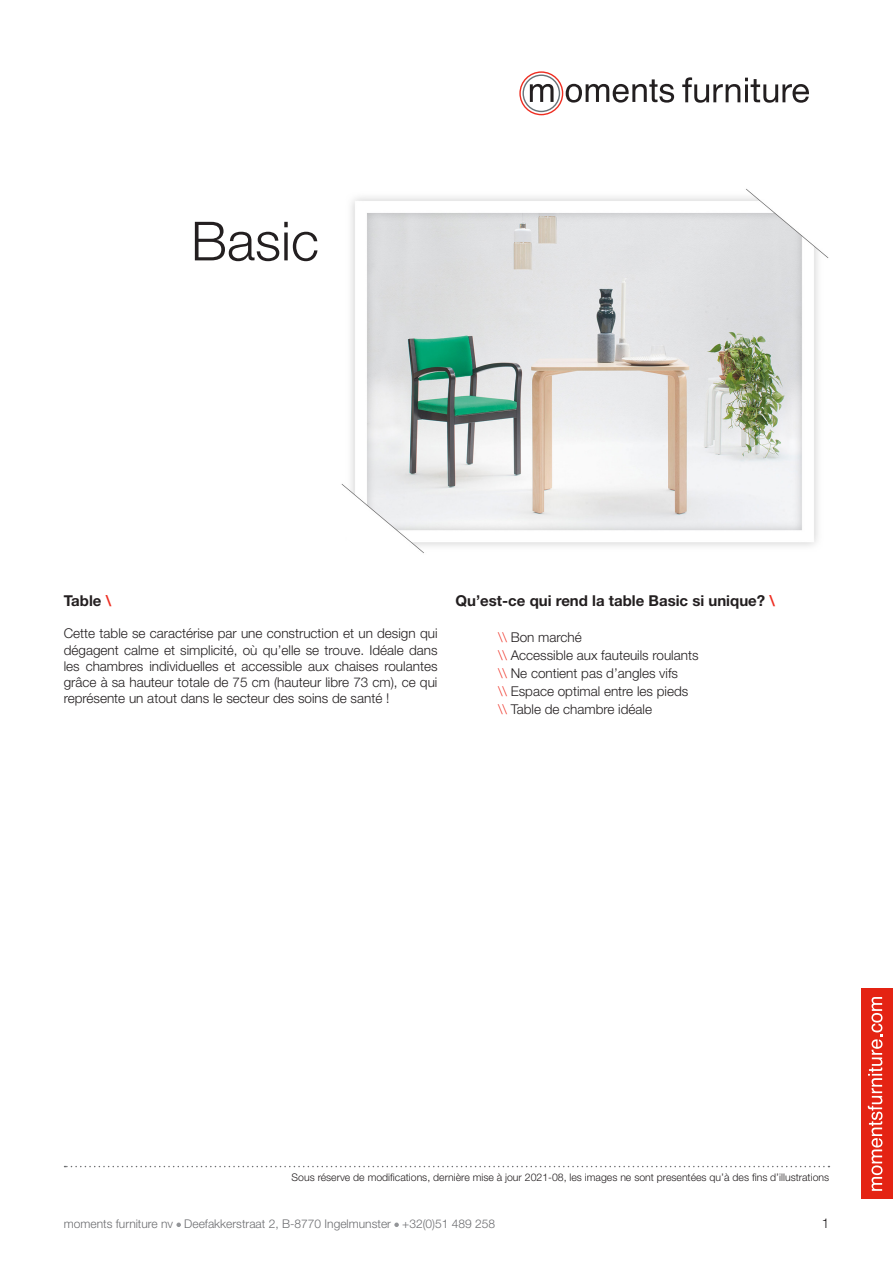
<style>
.page{position:relative;width:893px;height:1263px;background:#fff}
.page>*{position:absolute;margin:0;border:0;box-sizing:border-box;transform-origin:0 0}
.t1{font:300 54px "Helvetica Neue LT Std";color:#231f20}
.gewone_tekst{font:700 15px "Helvetica Neue LT Std";color:#231f20}
.Basis_9pt{font:300 13.5px/16.2px "Helvetica Neue LT Std";color:#231f20;text-align:justify}
.gewone_tekst-2{font:300 13.5px "Helvetica Neue LT Std";color:#231f20}
.t2{font:300 12px "Helvetica Neue LT Std";color:#6c6d70}
.t3{font:300 10.5px "Helvetica Neue LT Std";color:#231f20}
.s1{color:#ee2e22}
</style>
<div class="page">
<svg style="left:176px;top:1222px;width:5px;height:5px"></svg>
<svg style="left:394px;top:1222px;width:5px;height:5px"></svg>
<div style="left:861px;top:989px;width:32px;height:210px;background:#e42313"></div>
<svg style="left:868px;top:997px;width:14px;height:194px"></svg>
<svg style="left:65px;top:1166px;width:764px;height:1px"></svg>
<svg style="left:519px;top:71px;width:155px;height:44px"></svg>
<svg style="left:682px;top:77px;width:127px;height:26px"></svg>
<img style="left:341px;top:189px;width:488px;height:364px">
<h1 class="t1" style="left:191px;top:208px;width:130px">Basic</h1>
<p class="gewone_tekst" style="left:64px;top:591px;width:49px">Table <span class="s1">\</span></p>
<p class="Basis_9pt" style="left:64px;top:625px;width:375px">Cette table se caractérise par une construction et un design qui dégagent calme et simplicité, où qu’elle se trouve. Idéale dans les chambres individuelles et accessible aux chaises roulantes grâce à sa hauteur totale de 75 cm (hauteur libre 73 cm), ce qui représente un atout dans le secteur des soins de santé !</p>
<p class="gewone_tekst" style="left:455px;top:591px;width:321px">Qu’est-ce qui rend la table Basic si unique? <span class="s1">\</span></p>
<p class="gewone_tekst-2" style="left:498px;top:629px;width:85px"><span class="s1">\\</span> Bon marché</p>
<p class="gewone_tekst-2" style="left:498px;top:647px;width:202px"><span class="s1">\\</span> Accessible aux fauteuils roulants</p>
<p class="gewone_tekst-2" style="left:498px;top:665px;width:182px"><span class="s1">\\</span> Ne contient pas d’angles vifs</p>
<p class="gewone_tekst-2" style="left:498px;top:683px;width:192px"><span class="s1">\\</span> Espace optimal entre les pieds</p>
<p class="gewone_tekst-2" style="left:498px;top:701px;width:156px"><span class="s1">\\</span> Table de chambre idéale</p>
<p class="t3" style="left:292px;top:1170px;width:539px">Sous réserve de modifications, dernière mise à jour 2021-08, les images ne sont presentées qu’à des fins d’illustrations</p>
<p class="t2" style="left:64px;top:1216px;width:433px">moments furniture nv Deefakkerstraat 2, B-8770 Ingelmunster +32(0)51 489 258</p>
<p class="Basis_9pt" style="left:822px;top:1214px;width:9px">1</p>
</div>
